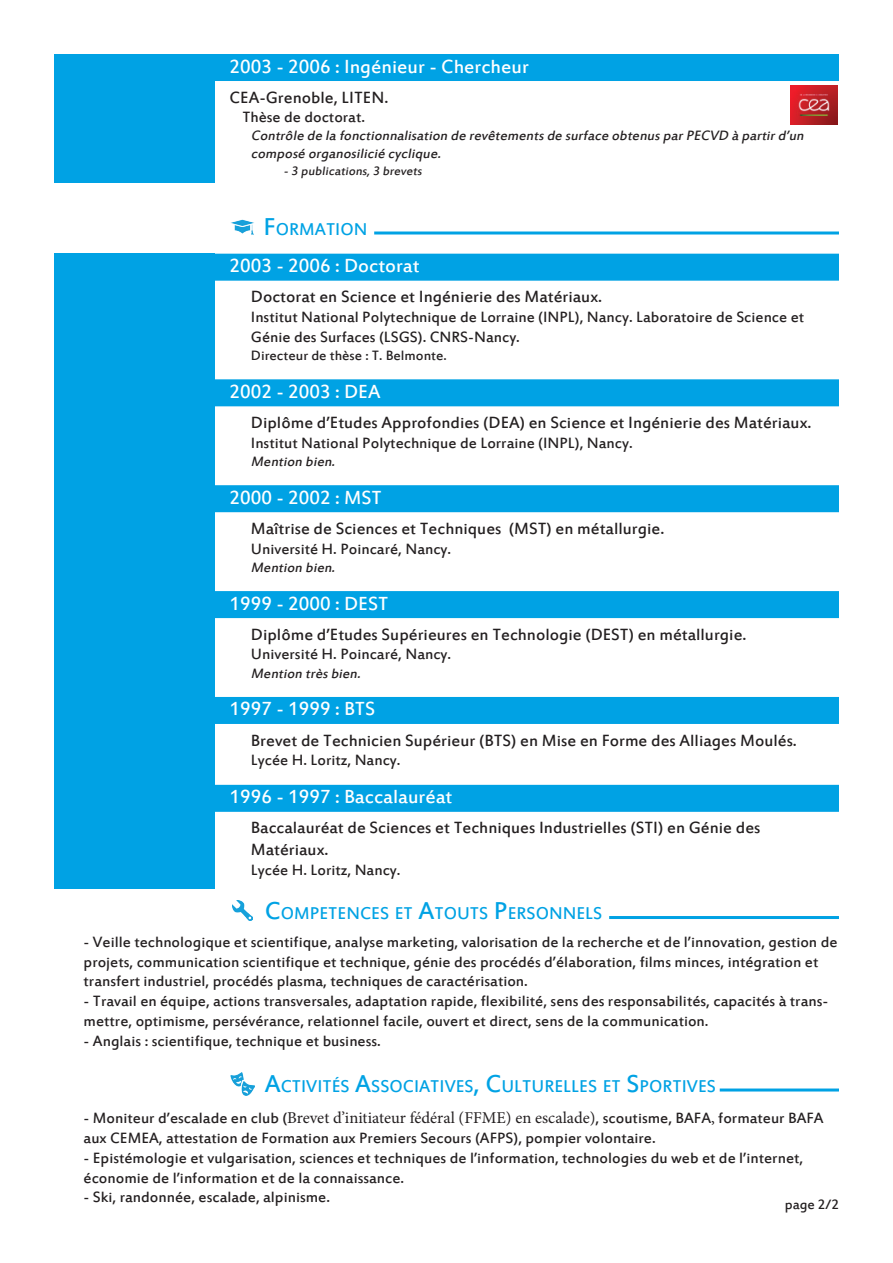
<style>
.page{position:relative;width:893px;height:1263px;background:#fff}
.page>*{position:absolute;margin:0;border:0;box-sizing:border-box;transform-origin:0 0}
.t1{font:21px "Estrangelo Edessa";color:#fff}
.t2{font:18.9px "Estrangelo Edessa";color:#00a2e4}
.t3{font:18px/21.6px "Estrangelo Edessa";color:#231f20}
.t4{font:16.5px/19.8px "Estrangelo Edessa";color:#231f20}
.t5{font:italic 15px/18px "Estrangelo Edessa";color:#231f20}
.t6{font:15px "Estrangelo Edessa";color:#231f20}
.t7{font:13.5px "Estrangelo Edessa";color:#231f20}
.s1{font-size:27px}
.s2{font-family:"Minion Pro"}
</style>
<div class="page">
<div style="left:54px;top:254px;width:160px;height:635px;background:#00a2e4"></div>
<hr style="left:374px;top:231px;width:465px;height:3px;background:#00a2e4">
<div style="left:208px;top:254px;width:631px;height:27px;background:#00a2e4"></div>
<div style="left:208px;top:379px;width:631px;height:27px;background:#00a2e4"></div>
<div style="left:208px;top:485px;width:631px;height:27px;background:#00a2e4"></div>
<div style="left:208px;top:591px;width:631px;height:27px;background:#00a2e4"></div>
<div style="left:208px;top:697px;width:631px;height:27px;background:#00a2e4"></div>
<div style="left:208px;top:785px;width:631px;height:27px;background:#00a2e4"></div>
<img style="left:231px;top:219px;width:23px;height:16px">
<hr style="left:609px;top:916px;width:230px;height:3px;background:#00a2e4">
<img style="left:232px;top:900px;width:21px;height:21px">
<hr style="left:720px;top:1088px;width:119px;height:3px;background:#00a2e4">
<img style="left:231px;top:1072px;width:23px;height:23px">
<div style="left:208px;top:54px;width:631px;height:27px;background:#00a2e4"></div>
<div style="left:54px;top:54px;width:160px;height:129px;background:#00a2e4"></div>
<img style="left:790px;top:85px;width:48px;height:39px">
<p class="t1" style="left:230px;top:56px;width:301px">2003 - 2006 : Ingénieur - Chercheur</p>
<p class="t3" style="left:230px;top:87px;width:160px">CEA-Grenoble, LITEN.</p>
<p class="t4" style="left:242px;top:108px;width:124px">Thèse de doctorat.</p>
<p class="t5" style="left:251px;top:128px;width:557px">Contrôle de la fonctionnalisation de revêtementsde surface obtenusparPECVD à partird’un composé organosilicié cyclique.</p>
<p class="t7" style="left:284px;top:164px;width:142px">- 3 publications,3 brevets</p>
<p class="t2" style="left:264px;top:219px;width:105px"><span class="s1">F</span>ORMATION</p>
<p class="t1" style="left:230px;top:255px;width:191px">2003 - 2006 : Doctorat</p>
<p class="t3" style="left:251px;top:287px;width:353px">Doctorat en Science et Ingénierie des Matériaux.</p>
<p class="t4" style="left:251px;top:308px;width:555px">Institut National Polytechnique de Lorraine (INPL), Nancy. Laboratoire de Science et<br>Génie des Surfaces (LSGS). CNRS-Nancy.</p>
<p class="t6" style="left:251px;top:348px;width:197px">Directeur de thèse : T. Belmonte.</p>
<p class="t1" style="left:230px;top:381px;width:152px">2002 - 2003 : DEA</p>
<p class="t3" style="left:251px;top:413px;width:562px">Diplôme d’Etudes Approfondies (DEA) en Science et Ingénierie des Matériaux.</p>
<p class="t4" style="left:251px;top:434px;width:383px">Institut National Polytechnique de Lorraine (INPL), Nancy.</p>
<p class="t5" style="left:251px;top:453px;width:88px">Mention bien.</p>
<p class="t1" style="left:230px;top:487px;width:154px">2000 - 2002 : MST</p>
<p class="t3" style="left:251px;top:519px;width:415px">Maîtrise de Sciences et Techniques (MST) en métallurgie.</p>
<p class="t4" style="left:251px;top:540px;width:202px">Université H. Poincaré, Nancy.</p>
<p class="t5" style="left:251px;top:559px;width:88px">Mention bien.</p>
<p class="t1" style="left:230px;top:593px;width:160px">1999 - 2000 : DEST</p>
<p class="t3" style="left:251px;top:624px;width:497px">Diplôme d’Etudes Supérieures en Technologie (DEST) en métallurgie.</p>
<p class="t4" style="left:251px;top:645px;width:202px">Université H. Poincaré, Nancy.</p>
<p class="t5" style="left:251px;top:665px;width:114px">Mention trèsbien.</p>
<p class="t1" style="left:230px;top:698px;width:147px">1997 - 1999 : BTS</p>
<p class="t3" style="left:251px;top:730px;width:547px">Brevet de Technicien Supérieur (BTS) en Mise en Forme des Alliages Moulés.</p>
<p class="t4" style="left:251px;top:751px;width:151px">Lycée H. Loritz, Nancy.</p>
<p class="t1" style="left:230px;top:786px;width:224px">1996 - 1997 : Baccalauréat</p>
<p class="t3" style="left:251px;top:818px;width:511px">Baccalauréat de Sciences et Techniques Industrielles (STI) en Génie des<br>Matériaux.</p>
<p class="t4" style="left:251px;top:861px;width:151px">Lycée H. Loritz, Nancy.</p>
<p class="t2" style="left:265px;top:904px;width:339px"><span class="s1">C</span>OMPETENCES ET <span class="s1">A</span>TOUTS <span class="s1">P</span>ERSONNELS</p>
<p class="t4" style="left:84px;top:933px;width:755px">- Veille technologique et scientifique, analyse marketing, valorisation de la recherche et de l’innovation, gestion de projets, communication scientifique et technique, génie des procédés d’élaboration, films minces, intégration et transfert industriel, procédés plasma, techniques de caractérisation.</p>
<p class="t4" style="left:84px;top:992px;width:746px">- Travail en équipe, actions transversales, adaptation rapide, flexibilité, sens des responsabilités, capacités à trans&shy;mettre, optimisme, persévérance, relationnel facile, ouvert et direct, sens de la communication.</p>
<p class="t4" style="left:84px;top:1032px;width:299px">- Anglais : scientifique, technique et business.</p>
<p class="t2" style="left:265px;top:1076px;width:453px"><span class="s1">A</span>CTIVITÉS <span class="s1">A</span>SSOCIATIVES<span class="s1">, C</span>ULTURELLES ET <span class="s1">S</span>PORTIVES</p>
<p class="t4" style="left:84px;top:1109px;width:741px">- Moniteur d’escalade en club (<span class="s2">Brevet d’initiateur fédéral (FFME) en escalade)</span>, scoutisme, BAFA<span class="s2">,</span> formateur BAFA aux CEMEA, attestation de Formation aux Premiers Secours (AFPS), pompier volontaire.</p>
<p class="t4" style="left:84px;top:1149px;width:721px">- Epistémologie et vulgarisation, sciences et techniques de l’information, technologies du web et de l’internet, économie de l’information et de la connaissance.</p>
<p class="t4" style="left:84px;top:1188px;width:248px">- Ski, randonnée, escalade, alpinisme.</p>
<p class="t6" style="left:785px;top:1197px;width:56px">page 2/2</p>
</div>
